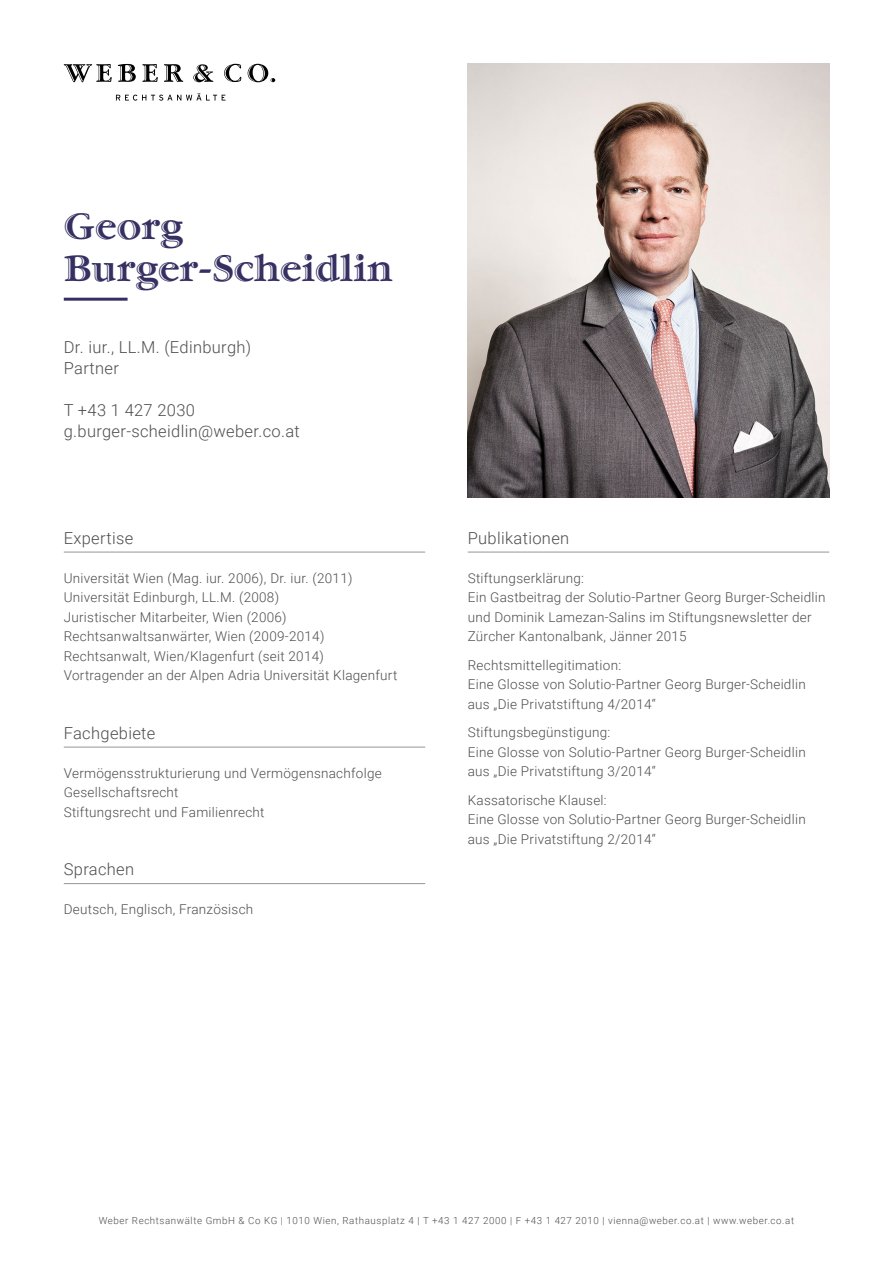
<style>
.page{position:relative;width:893px;height:1263px;background:#fff}
.page>*{position:absolute;margin:0;border:0;box-sizing:border-box;transform-origin:0 0}
.t1{font:37.5px/42px "Garamond Handtooled ITC Std";letter-spacing:.01em;color:#363062}
.t2{font:300 16.5px/21px "Roboto";letter-spacing:.02em;color:#4d4d4f}
.t3{font:300 13.5px/19.5px "Roboto";letter-spacing:.02em;color:#4d4d4f}
.t4{font:300 9.75px "Roboto";letter-spacing:.06em;color:#4d4d4f}
</style>
<div class="page">
<svg style="left:116px;top:93px;width:109px;height:8px"></svg>
<svg style="left:64px;top:64px;width:211px;height:18px"></svg>
<img style="left:468px;top:64px;width:361px;height:433px">
<hr style="left:64px;top:298px;width:64px;height:3px;background:#363062">
<hr style="left:468px;top:552px;width:361px;height:1px;background:#939598">
<hr style="left:64px;top:552px;width:361px;height:1px;background:#939598">
<hr style="left:64px;top:747px;width:361px;height:1px;background:#939598">
<hr style="left:64px;top:883px;width:361px;height:1px;background:#939598">
<h1 class="t1" style="left:64px;top:206px;width:330px">Georg<br>Burger-Scheidlin</h1>
<p class="t2" style="left:64px;top:336px;width:189px">Dr. iur., LL.M. (Edinburgh)<br>Partner</p>
<p class="t2" style="left:64px;top:399px;width:238px">T +43 1 427 2030 g.burger-scheidlin@weber.co.at</p>
<p class="t2" style="left:64px;top:527px;width:71px">Expertise</p>
<p class="t3" style="left:64px;top:568px;width:335px">Universität Wien (Mag. iur. 2006), Dr. iur. (2011)<br>Universität Edinburgh, LL.M. (2008)<br>Juristischer Mitarbeiter, Wien (2006)<br>Rechtsanwaltsanwärter, Wien (2009-2014)<br>Rechtsanwalt, Wien/Klagenfurt (seit 2014)<br>Vortragender an der Alpen Adria Universität Klagenfurt</p>
<p class="t2" style="left:64px;top:722px;width:93px">Fachgebiete</p>
<p class="t3" style="left:64px;top:763px;width:320px">Vermögensstrukturierung und Vermögensnachfolge<br>Gesellschaftsrecht<br>Stiftungsrecht und Familienrecht</p>
<p class="t2" style="left:64px;top:858px;width:72px">Sprachen</p>
<p class="t3" style="left:64px;top:899px;width:191px">Deutsch, Englisch, Französisch</p>
<p class="t2" style="left:468px;top:527px;width:103px">Publikationen</p>
<p class="t3" style="left:468px;top:568px;width:359px">Stiftungserklärung:<br>Ein Gastbeitrag der Solutio-Partner Georg Burger-Scheidlin und Dominik Lamezan-Salins im Stiftungsnewsletter der Zürcher Kantonalbank, Jänner 2015</p>
<p class="t3" style="left:468px;top:655px;width:339px">Rechtsmittellegitimation:<br>Eine Glosse von Solutio-Partner Georg Burger-Scheidlin aus „Die Privatstiftung 4/2014“</p>
<p class="t3" style="left:468px;top:722px;width:339px">Stiftungsbegünstigung:<br>Eine Glosse von Solutio-Partner Georg Burger-Scheidlin aus „Die Privatstiftung 3/2014“</p>
<p class="t3" style="left:468px;top:790px;width:339px">Kassatorische Klausel:<br>Eine Glosse von Solutio-Partner Georg Burger-Scheidlin aus „Die Privatstiftung 2/2014“</p>
<p class="t4" style="left:99px;top:1213px;width:697px">Weber Rechtsanwälte GmbH &amp; Co KG | 1010 Wien, Rathausplatz 4 | T +43 1 427 2000 | F +43 1 427 2010 | vienna@weber.co.at | www.weber.co.at</p>
</div>
